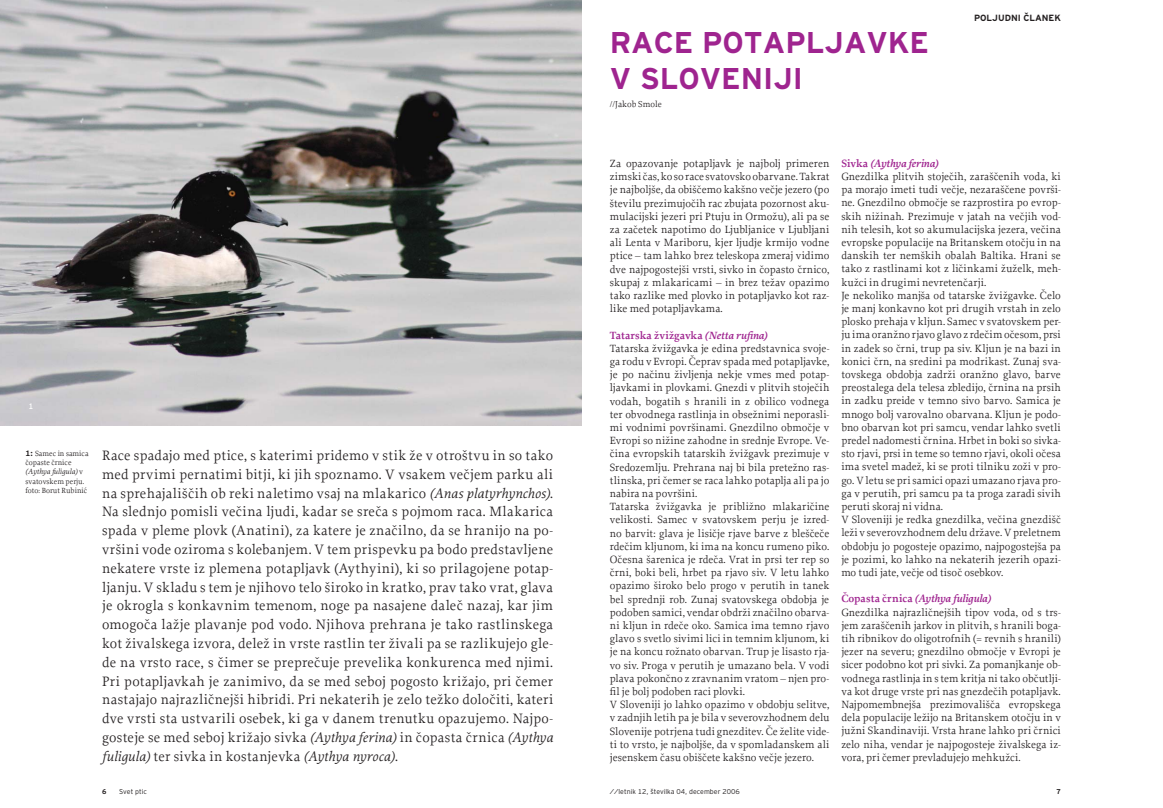
<style>
.page{position:relative;width:1163px;height:808px;background:#fff}
.page>*{position:absolute;margin:0;border:0;box-sizing:border-box;transform-origin:0 0}
.t1{font:700 30px/36px "Interstate Bold Mono CE";color:#9f248f}
.t2{font:14.3px/18.8px "Proforma";letter-spacing:.02em;color:#231f20;text-align:justify}
.t3{font:11px/13.2px "Proforma";letter-spacing:.005em;color:#231f20}
.t4{font:700 9px "Interstate Bold Mono CE";color:#231f20}
.t5{font:9px "Proforma";color:#231f20}
.t6{font:500 8px "Interstate Regular Mono CE";color:#fff}
.t7{font:7.8px/9.4px "Proforma";color:#231f20}
.t8{font:300 7px "Interstate Light Mono CE";color:#231f20}
.t9{font:700 7px "Interstate Bold Mono CE";color:#231f20}
.s1{font-family:"Interstate Bold Mono CE";font-weight:700}
.s2{font-style:italic}
.s3{font-weight:700;color:#9f248f}
.s4{font-weight:700;font-style:italic;color:#9f248f}
</style>
<div class="page">
<img style="left:0;top:0;width:581px;height:425px">
<h1 class="t1" style="left:609px;top:26px;width:321px">RACE POTAPLJAVKE<br>V SLOVENIJI</h1>
<p class="t5" style="left:609px;top:100px;width:53px">//Jakob Smole</p>
<p class="t4" style="left:973px;top:15px;width:88px">POLJUDNI ČLANEK</p>
<p class="t6" style="left:28px;top:404px;width:6px">1</p>
<p class="t7" style="left:26px;top:449px;width:65px"><span class="s1">1:</span> Samec in samica čopaste črnice <span class="s2">(Aythya fuligula)</span> v svatovskem perju. foto: Borut Rubinić</p>
<p class="t2" style="left:102px;top:447px;width:452px">Race spadajo med ptice, s katerimi pridemo v stik že v otroštvu in so tako med prvimi pernatimi bitji, ki jih spoznamo. V vsakem večjem parku ali na sprehajališčih ob reki naletimo vsaj na mlakarico <span class="s2">(Anas platyrhynchos)</span>.<br>Na slednjo pomisli večina ljudi, kadar se sreča s pojmom raca. Mlakarica spada v pleme plovk (Anatini), za katere je značilno, da se hranijo na po&shy;vršini vode oziroma s kolebanjem. V tem prispevku pa bodo predstavljene nekatere vrste iz plemena potapljavk (Aythyini), ki so prilagojene potap&shy;ljanju. V skladu s tem je njihovo telo široko in kratko, prav tako vrat, glava je okrogla s konkavnim temenom, noge pa nasajene daleč nazaj, kar jim omogoča lažje plavanje pod vodo. Njihova prehrana je tako rastlinskega kot živalskega izvora, delež in vrste rastlin ter živali pa se razlikujejo gle&shy;de na vrsto race, s čimer se preprečuje prevelika konkurenca med njimi.<br>Pri potapljavkah je zanimivo, da se med seboj pogosto križajo, pri čemer nastajajo najrazličnejši hibridi. Pri nekaterih je zelo težko določiti, kateri dve vrsti sta ustvarili osebek, ki ga v danem trenutku opazujemo. Najpo&shy;gosteje se med seboj križajo sivka <span class="s2">(Aythya ferina)</span> in čopasta črnica <span class="s2">(Aythya fuligula)</span> ter sivka in kostanjevka <span class="s2">(Aythya nyroca)</span>.</p>
<p class="t3" style="left:609px;top:158px;width:221px;text-align:justify">Za opazovanje potapljavk je najbolj primeren zimski čas, ko so race svatovsko obarvane. Takrat je najboljše, da obiščemo kakšno večje jezero (po številu prezimujočih rac zbujata pozornost aku&shy;mulacijski jezeri pri Ptuju in Ormožu), ali pa se za začetek napotimo do Ljubljanice v Ljubljani ali Lenta v Mariboru, kjer ljudje krmijo vodne ptice – tam lahko brez teleskopa zmeraj vidimo dve najpogostejši vrsti, sivko in čopasto črnico, skupaj z mlakaricami – in brez težav opazimo tako razlike med plovko in potapljavko kot raz&shy;like med potapljavkama.</p>
<p class="t3" style="left:609px;top:329px;width:221px"><span class="s3">Tatarska žvižgavka</span> <span class="s4">(Netta rufina)<br></span>Tatarska žvižgavka je edina predstavnica svoje&shy;ga rodu v Evropi. Čeprav spada med potapljavke, je po načinu življenja nekje vmes med potap&shy;ljavkami in plovkami. Gnezdi v plitvih stoječih vodah, bogatih s hranili in z obilico vodnega ter obvodnega rastlinja in obsežnimi neporasli&shy;mi vodnimi površinami. Gnezdilno območje v Evropi so nižine zahodne in srednje Evrope. Ve&shy;čina evropskih tatarskih žvižgavk prezimuje v Sredozemlju. Prehrana naj bi bila pretežno ras&shy;tlinska, pri čemer se raca lahko potaplja ali pa jo nabira na površini.<br>Tatarska žvižgavka je približno mlakaričine velikosti. Samec v svatovskem perju je izred&shy;no barvit: glava je lisičje rjave barve z bleščeče rdečim kljunom, ki ima na koncu rumeno piko.<br>Očesna šarenica je rdeča. Vrat in prsi ter rep so črni, boki beli, hrbet pa rjavo siv. V letu lahko opazimo široko belo progo v perutih in tanek bel sprednji rob. Zunaj svatovskega obdobja je podoben samici, vendar obdrži značilno obarva&shy;ni kljun in rdeče oko. Samica ima temno rjavo glavo s svetlo sivimi lici in temnim kljunom, ki je na koncu rožnato obarvan. Trup je lisasto rja&shy;vo siv. Proga v perutih je umazano bela. V vodi plava pokončno z zravnanim vratom – njen pro&shy;fil je bolj podoben raci plovki.<br>V Sloveniji jo lahko opazimo v obdobju selitve, v zadnjih letih pa je bila v severovzhodnem delu Slovenije potrjena tudi gnezditev. Če želite vide&shy;ti to vrsto, je najboljše, da v spomladanskem ali jesenskem času obiščete kakšno večje jezero.</p>
<p class="t3" style="left:841px;top:157px;width:221px"><span class="s3">Sivka</span> <span class="s4">(Aythya ferina)<br></span>Gnezdilka plitvih stoječih, zaraščenih voda, ki pa morajo imeti tudi večje, nezaraščene površi&shy;ne. Gnezdilno območje se razprostira po evrop&shy;skih nižinah. Prezimuje v jatah na večjih vod&shy;nih telesih, kot so akumulacijska jezera, večina evropske populacije na Britanskem otočju in na danskih ter nemških obalah Baltika. Hrani se tako z rastlinami kot z ličinkami žuželk, meh&shy;kužci in drugimi nevretenčarji.<br>Je nekoliko manjša od tatarske žvižgavke. Čelo je manj konkavno kot pri drugih vrstah in zelo plosko prehaja v kljun. Samec v svatovskem per&shy;ju ima oranžno rjavo glavo z rdečim očesom, prsi in zadek so črni, trup pa siv. Kljun je na bazi in konici črn, na sredini pa modrikast. Zunaj sva&shy;tovskega obdobja zadrži oranžno glavo, barve preostalega dela telesa zbledijo, črnina na prsih in zadku preide v temno sivo barvo. Samica je mnogo bolj varovalno obarvana. Kljun je podo&shy;bno obarvan kot pri samcu, vendar lahko svetli predel nadomesti črnina. Hrbet in boki so sivka&shy;sto rjavi, prsi in teme so temno rjavi, okoli očesa ima svetel madež, ki se proti tilniku zoži v pro&shy;go. V letu se pri samici opazi umazano rjava pro&shy;ga v perutih, pri samcu pa ta proga zaradi sivih peruti skoraj ni vidna.<br>V Sloveniji je redka gnezdilka, večina gnezdišč leži v severovzhodnem delu države. V preletnem obdobju jo pogosteje opazimo, najpogostejša pa je pozimi, ko lahko na nekaterih jezerih opazi&shy;mo tudi jate, večje od tisoč osebkov.</p>
<p class="t3" style="left:841px;top:593px;width:221px"><span class="s3">Čopasta črnica</span> <span class="s4">(Aythya fuligula)<br></span>Gnezdilka najrazličnejših tipov voda, od s trs&shy;jem zaraščenih jarkov in plitvih, s hranili boga&shy;tih ribnikov do oligotrofnih (= revnih s hranili) jezer na severu; gnezdilno območje v Evropi je sicer podobno kot pri sivki. Za pomanjkanje ob&shy;vodnega rastlinja in s tem kritja ni tako občutlji&shy;va kot druge vrste pri nas gnezdečih potapljavk.<br>Najpomembnejša prezimovališča evropskega dela populacije ležijo na Britanskem otočju in v južni Skandinaviji. Vrsta hrane lahko pri črnici zelo niha, vendar je najpogosteje živalskega iz&shy;vora, pri čemer prevladujejo mehkužci.</p>
<p class="t9" style="left:102px;top:789px;width:6px">6</p>
<p class="t8" style="left:119px;top:789px;width:29px">Svet ptic</p>
<p class="t8" style="left:609px;top:789px;width:131px">//letnik 12, številka 04, december 2006</p>
<p class="t9" style="left:1056px;top:789px;width:6px">7</p>
</div>
